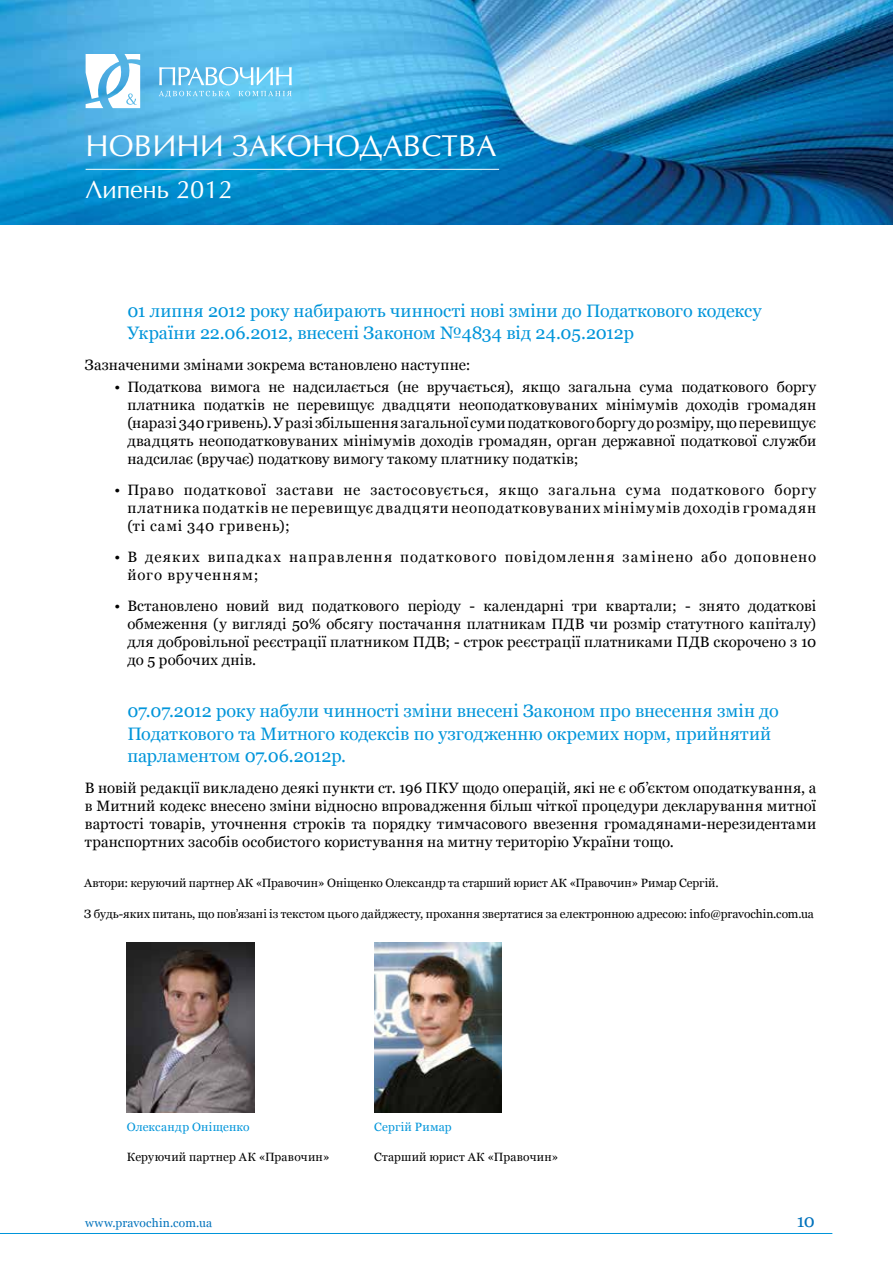
<style>
.page{position:relative;width:893px;height:1263px;background:#fff}
.page>*{position:absolute;margin:0;border:0;box-sizing:border-box;transform-origin:0 0}
.t1{font:28.5px "Opium New";color:#fff}
.t2{font:24px "Opium New";color:#fff}
.t3{font:18px/22.5px "Georgia";letter-spacing:-.005em;color:#0095da}
.t4{font:18px "Georgia";color:#0072bc}
.t5{font:15px/18px "Georgia";letter-spacing:.025em;color:#000;text-align:justify}
.t6{font:15px/18px "Georgia";letter-spacing:.07em;color:#000}
.t7{font:15px "Georgia";letter-spacing:.005em;color:#000}
.t8{font:12px "Georgia";color:#000}
.t9{font:12px "Georgia";letter-spacing:.025em;color:#0095da}
.t10{font:12px "Georgia";letter-spacing:.015em;color:#0072bc}
</style>
<div class="page">
<img style="left:0;top:0;width:893px;height:224px">
<svg style="left:86px;top:54px;width:54px;height:54px"></svg>
<svg style="left:159px;top:67px;width:133px;height:30px;background:#83cff2"></svg>
<hr style="left:86px;top:169px;width:413px;height:1px;background:#fff">
<hr style="left:0;top:1233px;width:832px;height:1px;background:#0095da">
<img style="left:374px;top:942px;width:128px;height:170px">
<img style="left:127px;top:942px;width:127px;height:170px">
<h1 class="t1" style="left:86px;top:128px;width:412px">НОВИНИ ЗАКОНОДАВСТВА</h1>
<h2 class="t2" style="left:86px;top:175px;width:148px">Липень 2012</h2>
<p class="t3" style="left:127px;top:300px;width:636px">01 липня 2012 року набирають чинності нові зміни до Податкового кодексу<br>України 22.06.2012, внесені Законом №4834 від 24.05.2012р</p>
<p class="t7" style="left:85px;top:356px;width:387px">Зазначеними змінами зокрема встановлено наступне:</p>
<p class="t5" style="left:127px;top:379px;width:690px;text-indent:-13px">• Податкова вимога не надсилається (не вручається), якщо загальна сума податкового боргу платника податків не перевищує двадцяти неоподатковуваних мінімумів доходів громадян (наразі 340 гривень). У разі збільшення загальної суми податкового боргу до розміру, що перевищує двадцять неоподатковуваних мінімумів доходів громадян, орган державної податкової служби надсилає (вручає) податкову вимогу такому платнику податків;</p>
<p class="t5" style="left:127px;top:481px;width:690px;text-indent:-13px">• Право податкової застави не застосовується, якщо загальна сума податкового боргу платника податків не перевищує двадцяти неоподатковуваних мінімумів доходів громадян (ті самі 340 гривень);</p>
<p class="t6" style="left:127px;top:548px;width:690px;text-indent:-13px">• В деяких випадках направлення податкового повідомлення замінено або доповнено його врученням;</p>
<p class="t5" style="left:127px;top:597px;width:690px;text-indent:-13px">• Встановлено новий вид податкового періоду - календарні три квартали; - знято додаткові обмеження (у вигляді 50% обсягу постачання платникам ПДВ чи розмір статутного капіталу) для добровільної реєстрації платником ПДВ; - строк реєстрації платниками ПДВ скорочено з 10 до 5 робочих днів.</p>
<p class="t3" style="left:127px;top:700px;width:653px">07.07.2012 року набули чинності зміни внесені Законом про внесення змін до<br>Податкового та Митного кодексів по узгодженню окремих норм, прийнятий парламентом 07.06.2012р.</p>
<p class="t5" style="left:85px;top:779px;width:733px">В новій редакції викладено деякі пункти ст. 196 ПКУ щодо операцій, які не є об’єктом оподаткування, а в Митний кодекс внесено зміни відносно впровадження більш чіткої процедури декларування митної вартості товарів, уточнення строків та порядку тимчасового ввезення громадянами-нерезидентами транспортних засобів особистого користування на митну територію України тощо.</p>
<p class="t8" style="left:84px;top:876px;width:636px">Автори: керуючий партнер АК «Правочин» Оніщенко Олександр та старший юрист АК «Правочин» Римар Сергій.</p>
<p class="t8" style="left:84px;top:907px;width:731px">З будь-яких питань, що пов’язані із текстом цього дайджесту, прохання звертатися за електронною адресою: info@pravochin.com.ua</p>
<p class="t9" style="left:127px;top:1119px;width:124px">Олександр Оніщенко</p>
<p class="t8" style="left:127px;top:1150px;width:204px">Керуючий партнер АК «Правочин»</p>
<p class="t9" style="left:374px;top:1119px;width:79px">Сергій Римар</p>
<p class="t8" style="left:374px;top:1150px;width:186px">Старший юрист АК «Правочин»</p>
<p class="t10" style="left:85px;top:1215px;width:129px">www.pravochin.com.ua</p>
<p class="t4" style="left:797px;top:1210px;width:20px">10</p>
</div>
